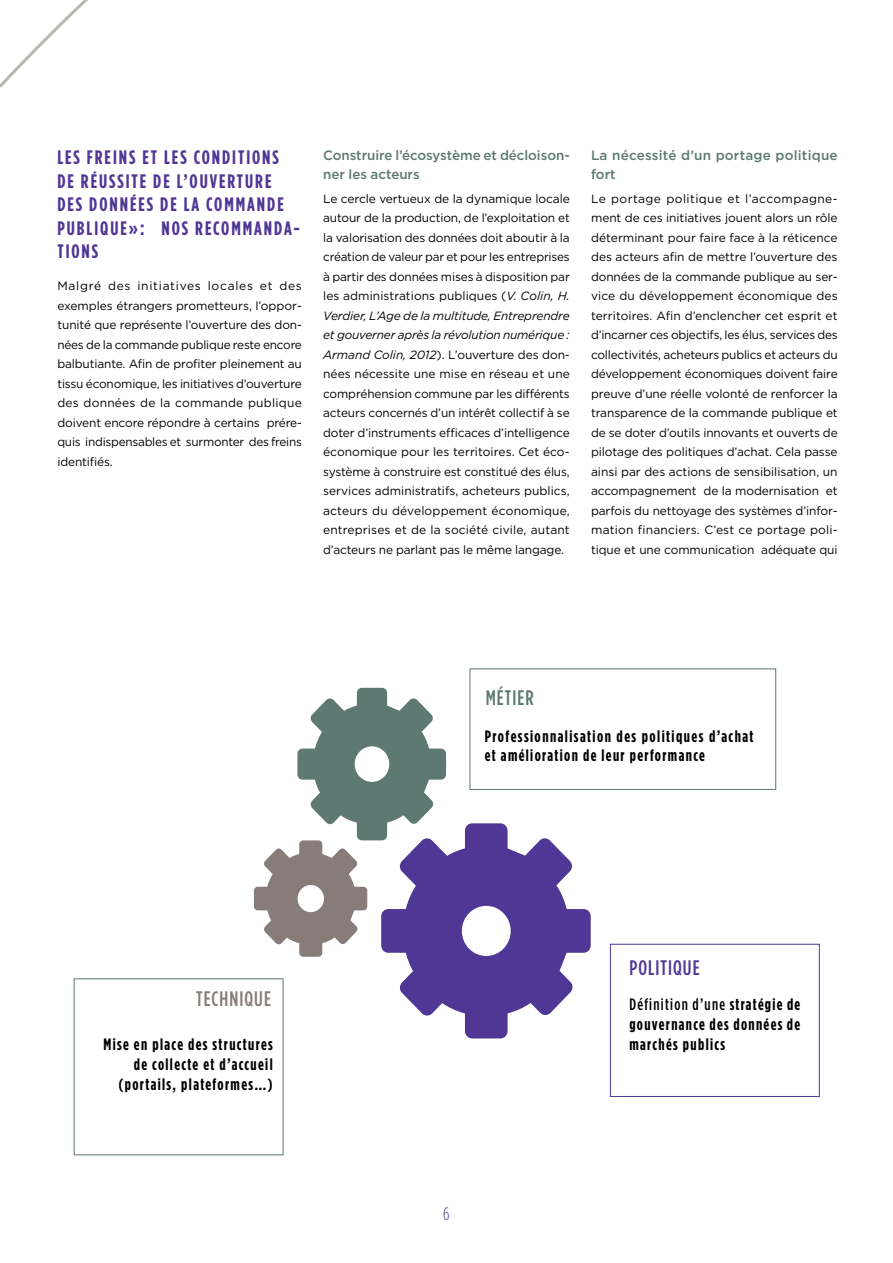
<style>
.page{position:relative;width:893px;height:1263px;background:#fff}
.page>*{position:absolute;margin:0;border:0;box-sizing:border-box;transform-origin:0 0}
.t1{font:500 21px "Gotham Condensed";letter-spacing:.05em;color:#877c78}
.t2{font:500 21px "Gotham Condensed";letter-spacing:.05em;color:#503795}
.t3{font:500 21px "Gotham Condensed";letter-spacing:.05em;color:#5d7972}
.t4{font:700 19.5px/23.4px "Gotham Condensed";letter-spacing:.1em;color:#503795}
.t5{font:300 18px "Gotham Condensed";color:#503795}
.t6{font:700 16.5px/19.8px "Gotham Condensed";letter-spacing:.085em;color:#000;text-align:justify}
.t7{font:500 13.5px/19.5px "Gotham";color:#5d7972}
.t8{font:12px/19.5px "Gotham";letter-spacing:-.01em;color:#000;text-align:justify}
.s1{font-style:italic}
.s2{font-weight:500}
</style>
<div class="page">
<div style="left:74px;top:978px;width:209px;height:177px;border:1px solid #5e7574"></div>
<div style="left:610px;top:944px;width:209px;height:153px;border:1px solid #503795"></div>
<svg style="left:0;top:0;width:88px;height:88px"></svg>
<svg style="left:400px;top:823px;width:191px;height:215px;fill:#503795"></svg>
<svg style="left:254px;top:688px;width:192px;height:269px"></svg>
<div style="left:470px;top:669px;width:306px;height:121px;border:1px solid #5e7574"></div>
<h2 class="t4" style="left:57px;top:146px;width:244px">LES FREINS ET LES CONDITIONS<br>DE RÉUSSITE DE L’OUVERTURE<br>DES DONNÉES DE LA COMMANDE<br>PUBLIQUE»: NOS RECOMMANDA-<br>TIONS</h2>
<p class="t8" style="left:57px;top:276px;width:246px">Malgré des initiatives locales et des exemples étrangers prometteurs, l’oppor&shy;tunité que représente l’ouverture des don&shy;nées de la commande publique reste encore balbutiante. Afin de profiter pleinement au tissu économique, les initiatives d’ouverture des données de la commande publique doivent encore répondre à certains prére&shy;quis indispensables et surmonter des freins identifiés.</p>
<p class="t7" style="left:323px;top:145px;width:248px">Construire l’écosystème et décloison&shy;ner les acteurs</p>
<p class="t8" style="left:323px;top:189px;width:248px">Le cercle vertueux de la dynamique locale autour de la production, de l’exploitation et la valorisation des données doit aboutir à la création de valeur par et pour les entreprises à partir des données mises à disposition par les administrations publiques (<span class="s1">V. Colin, H.<br>Verdier, L’Age de la multitude, Entreprendre et gouverner après la révolution numérique :<br>Armand Colin, 2012</span>). L’ouverture des don&shy;nées nécessite une mise en réseau et une compréhension commune par les différents acteurs concernés d’un intérêt collectif à se doter d’instruments efficaces d’intelligence économique pour les territoires. Cet éco&shy;système à construire est constitué des élus, services administratifs, acheteurs publics, acteurs du développement économique, entreprises et de la société civile, autant d’acteurs ne parlant pas le même langage.</p>
<p class="t7" style="left:591px;top:145px;width:248px">La nécessité d’un portage politique fort</p>
<p class="t8" style="left:591px;top:189px;width:248px">Le portage politique et l’accompagne&shy;ment de ces initiatives jouent alors un rôle déterminant pour faire face à la réticence des acteurs afin de mettre l’ouverture des données de la commande publique au ser&shy;vice du développement économique des territoires. Afin d’enclencher cet esprit et d’incarner ces objectifs, les élus, services des collectivités, acheteurs publics et acteurs du développement économiques doivent faire preuve d’une réelle volonté de renforcer la transparence de la commande publique et de se doter d’outils innovants et ouverts de pilotage des politiques d’achat. Cela passe ainsi par des actions de sensibilisation, un accompagnement de la modernisation et parfois du nettoyage des systèmes d’infor&shy;mation financiers. C’est ce portage poli&shy;tique et une communication adéquate qui</p>
<h1 class="t3" style="left:486px;top:686px;width:50px">MÉTIER</h1>
<h3 class="t6" style="left:485px;top:726px;width:270px">Professionnalisation des politiques d’achat et amélioration de leur performance</h3>
<h1 class="t1" style="left:196px;top:987px;width:76px">TECHNIQUE</h1>
<h3 class="t6" style="left:103px;top:1034px;width:171px;text-align:right">Mise en place des structures de collecte et d’accueil (portails, plateformes…)</h3>
<h3 class="t5" style="left:443px;top:1205px;width:8px">6</h3>
<h1 class="t2" style="left:629px;top:956px;width:72px">POLITIQUE</h1>
<h3 class="t6" style="left:629px;top:994px;width:172px"><span class="s2">Définition d’une</span> stratégie de gouvernance des données de marchés publics</h3>
</div>
